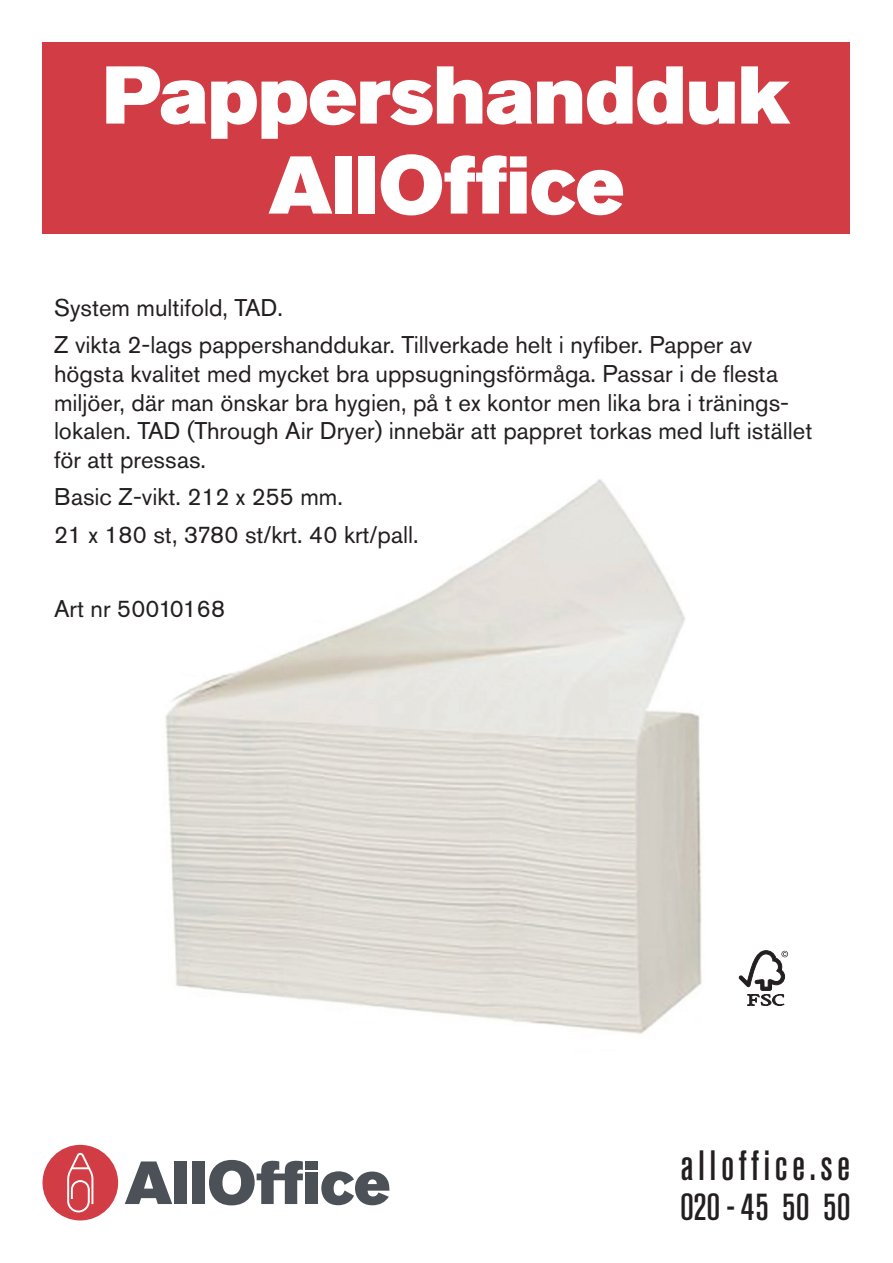
<style>
.page{position:relative;width:893px;height:1263px;background:#fff}
.page>*{position:absolute;margin:0;border:0;box-sizing:border-box;transform-origin:0 0}
.t1{font:81px/90px "Akzidenz Grotesk Std Super";letter-spacing:-.005em;color:#fff;text-align:center}
.t2{font:500 condensed 42px "Akzidenz Grotesk Std";letter-spacing:.105em;color:#231f20}
.t3{font:500 condensed 37.5px "Akzidenz Grotesk Std";letter-spacing:.02em;color:#231f20}
.t4{font:24px/28.8px "Akzidenz Grotesk Std";color:#231f20}
</style>
<div class="page">
<img style="left:165px;top:479px;width:537px;height:556px">
<div style="left:43px;top:43px;width:807px;height:191px;background:#d23c44"></div>
<svg style="left:43px;top:1145px;width:75px;height:75px"></svg>
<svg style="left:125px;top:1161px;width:47px;height:43px"></svg>
<div style="left:175px;top:1161px;width:12px;height:43px;background:#4b5157"></div>
<div style="left:192px;top:1161px;width:13px;height:43px;background:#4b5157"></div>
<svg style="left:209px;top:1160px;width:94px;height:45px"></svg>
<div style="left:305px;top:1161px;width:13px;height:9px;background:#4b5157"></div>
<div style="left:305px;top:1173px;width:13px;height:31px;background:#4b5157"></div>
<svg style="left:321px;top:1171px;width:68px;height:34px"></svg>
<svg style="left:738px;top:950px;width:50px;height:56px"></svg>
<h1 class="t1" style="left:103px;top:51px;width:689px">Pappershandduk<br>AllOffice</h1>
<p class="t4" style="left:54px;top:288px;width:700px;line-height:37.3px">System multifold, TAD.<br>Z vikta 2-lags pappershanddukar. Tillverkade helt i nyfiber. Papper av</p>
<p class="t4" style="left:54px;top:359px;width:760px">högsta kvalitet med mycket bra uppsugningsförmåga. Passar i de flesta miljöer, där man önskar bra hygien, på t ex kontor men lika bra i tränings&shy;lokalen. TAD (Through Air Dryer) innebär att pappret torkas med luft istället för att pressas.</p>
<p class="t4" style="left:54px;top:478px;width:366px;line-height:37.3px">Basic Z-vikt. 212 x 255 mm.<br>21 x 180 st, 3780 st/krt. 40 krt/pall.</p>
<p class="t4" style="left:54px;top:594px;width:173px">Art nr 50010168</p>
<h2 class="t2" style="left:680px;top:1142px;width:171px">alloffice.se</h2>
<h3 class="t3" style="left:680px;top:1186px;width:172px">020-45 50 50</h3>
</div>
